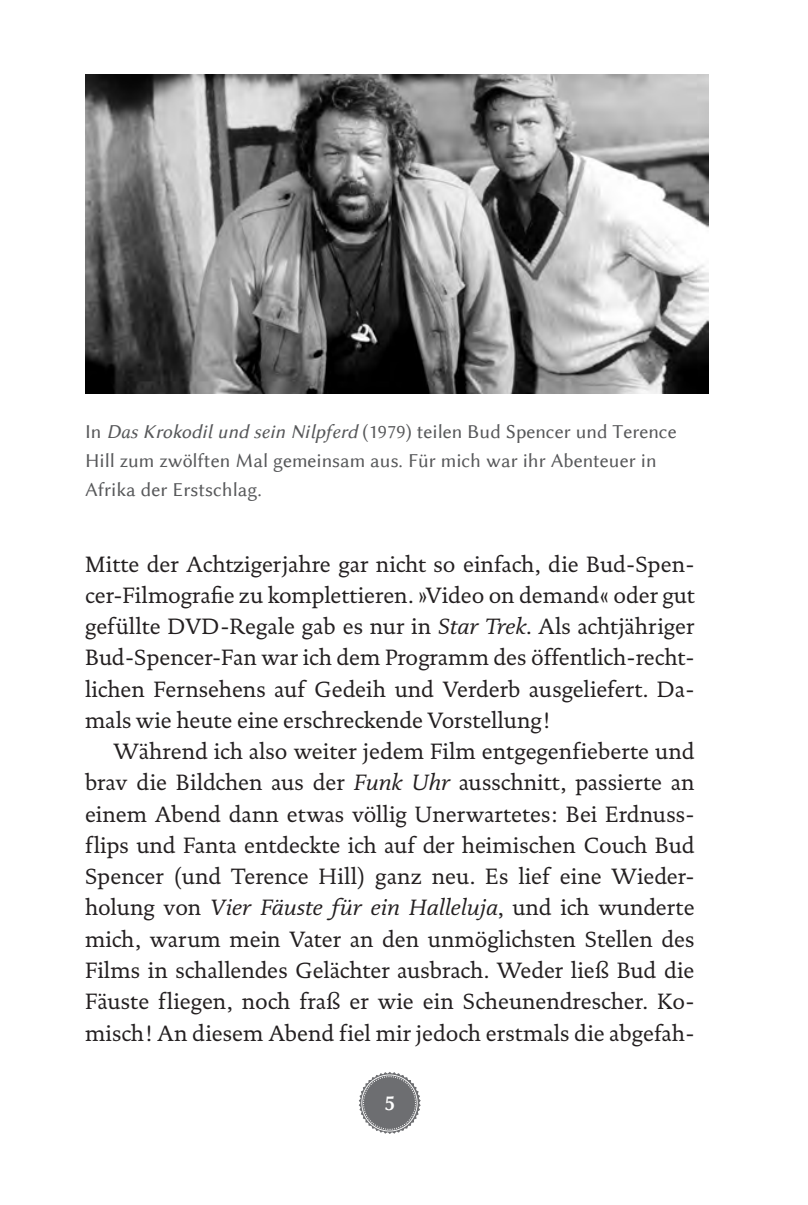
<style>
.page{position:relative;width:808px;height:1205px;background:#fff}
.page>*{position:absolute;margin:0;border:0;box-sizing:border-box;transform-origin:0 0}
.t1{font:22.5px/31.2px "Documenta 130408";color:#231f20;text-align:justify}
.t2{font:22.5px "Lin Biolinum B";color:#fff}
.t3{font:20px/28.8px "Lin Biolinum";color:#57585a}
.s1{font-family:"Lin Biolinum I"}
.s2{font-style:italic}
</style>
<div class="page">
<svg style="left:383px;top:1072px;width:7px;height:2px"></svg>
<img style="left:85px;top:74px;width:624px;height:319px">
<p class="t3" style="left:85px;top:417px;width:593px">In <span class="s1">Das Krokodil und sein Nilpferd</span> (1979) teilen Bud Spencer und Terence<br>Hill zum zwölften Mal gemeinsam aus. Für mich war ihr Abenteuer in<br>Afrika der Erstschlag.</p>
<p class="t1" style="left:85px;top:548px;width:611px">Mitte der Achtzigerjahre gar nicht so einfach, die Bud-Spen&shy;cer-Filmografie zu komplettieren. »Video on demand« oder gut gefüllte DVD-Regale gab es nur in <span class="s2">Star Trek</span>. Als achtjähriger Bud-Spencer-Fan war ich dem Programm des öffentlich-recht&shy;lichen Fernsehens auf Gedeih und Verderb ausgeliefert. Da&shy;mals wie heute eine erschreckende Vorstellung!</p>
<p class="t1" style="left:85px;top:735px;width:611px;text-align:left;text-indent:28px">Während ich also weiter jedem Film entgegenfieberte und brav die Bildchen aus der <span class="s2">Funk Uhr</span> ausschnitt, passierte an einem Abend dann etwas völlig Unerwartetes: Bei Erdnuss&shy;flips und Fanta entdeckte ich auf der heimischen Couch Bud Spencer (und Terence Hill) ganz neu. Es lief eine Wieder&shy;holung von <span class="s2">Vier Fäuste für ein Halleluja</span>, und ich wunderte mich, warum mein Vater an den unmöglichsten Stellen des Films in schallendes Gelächter ausbrach. Weder ließ Bud die Fäuste fliegen, noch fraß er wie ein Scheunendrescher. Ko&shy;misch! An diesem Abend fiel mir jedoch erstmals die abgefah-</p>
<p class="t2" style="left:384px;top:1090px;width:13px">5</p>
</div>
